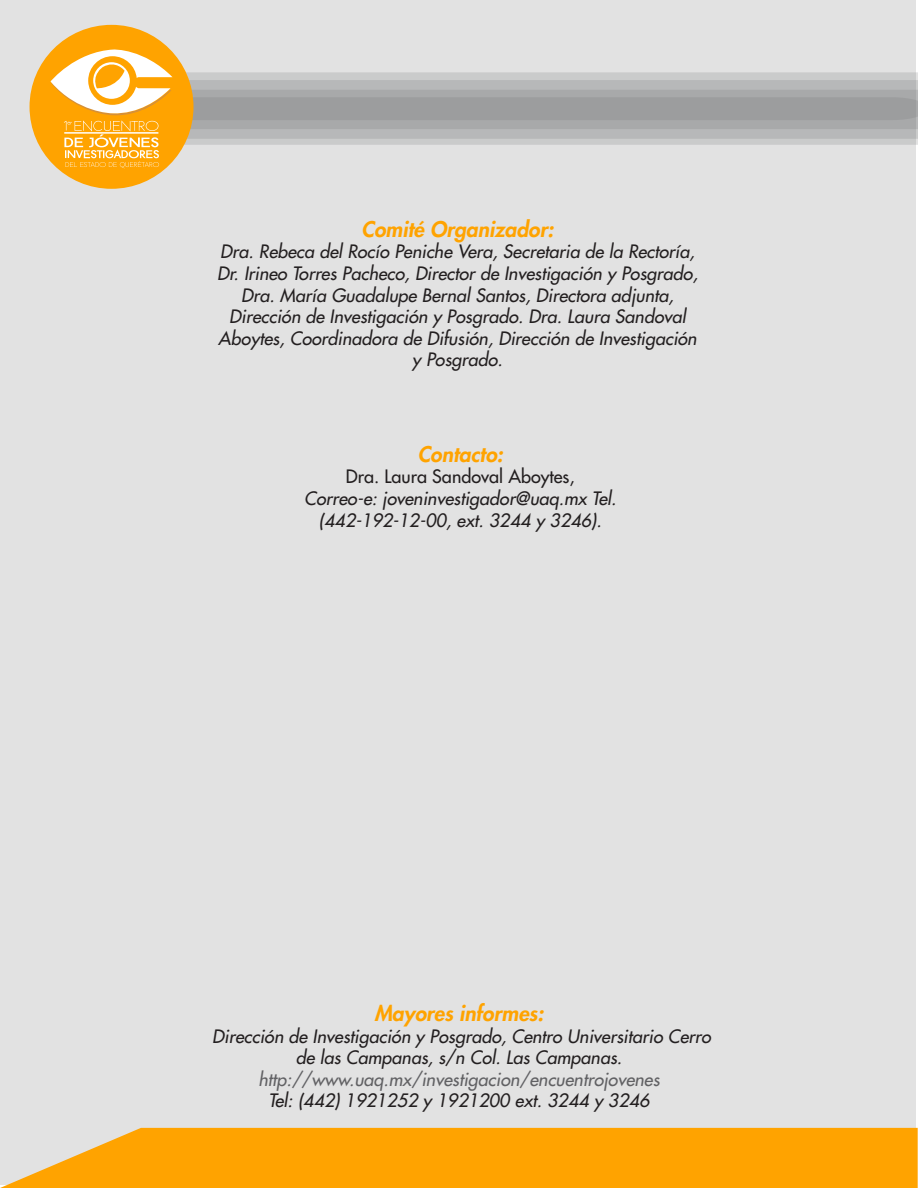
<style>
.page{position:relative;width:918px;height:1188px;background:#fff}
.page>*{position:absolute;margin:0;border:0;box-sizing:border-box;transform-origin:0 0}
.t1{font:italic 800 21px "Futura Std";color:#ffa300}
.t2{font:italic 500 18px/21.6px "Futura Std";color:#231f20;text-align:center}
.t3{font:italic 500 18px "Futura Std";color:#616164}
.t4{font:500 18px "Futura Std";color:#231f20}
</style>
<div class="page">
<div style="left:0;top:0;width:915px;height:1185px;background:#e2e2e2"></div>
<svg style="left:0;top:1128px;width:918px;height:60px;background:#fca711"></svg>
<div style="left:30px;top:25px;width:164px;height:164px;background:#ffa300;border-radius:50%"></div>
<svg style="left:51px;top:48px;width:867px;height:120px"></svg>
<p class="t1" style="left:361px;top:216px;width:194px">Comité Organizador:</p>
<p class="t2" style="left:217px;top:241px;width:482px">Dra. Rebeca del Rocío Peniche Vera, Secretaria de la Rectoría, Dr. Irineo Torres Pacheco, Director de Investigación y Posgrado, Dra. María Guadalupe Bernal Santos, Directora adjunta, Dirección de Investigación y Posgrado. Dra. Laura Sandoval Aboytes, Coordinadora de Difusión, Dirección de Investigación y Posgrado.</p>
<p class="t1" style="left:418px;top:441px;width:87px">Contacto:</p>
<p class="t4" style="left:346px;top:465px;width:230px">Dra. Laura Sandoval Aboytes,</p>
<p class="t2" style="left:304px;top:488px;width:314px">Correo-e: joveninvestigador@uaq.mx Tel. (442-192-12-00, ext. 3244 y 3246).</p>
<p class="t1" style="left:374px;top:1000px;width:171px">Mayores informes:</p>
<p class="t2" style="left:212px;top:1026px;width:500px">Dirección de Investigación y Posgrado, Centro Universitario Cerro de las Campanas, s/n Col. Las Campanas.</p>
<p class="t3" style="left:258px;top:1068px;width:403px">http://www.uaq.mx/investigacion/encuentrojovenes</p>
<p class="t2" style="left:268px;top:1090px;width:383px">Tel: (442) 1921252 y 1921200 ext. 3244 y 3246</p>
</div>
